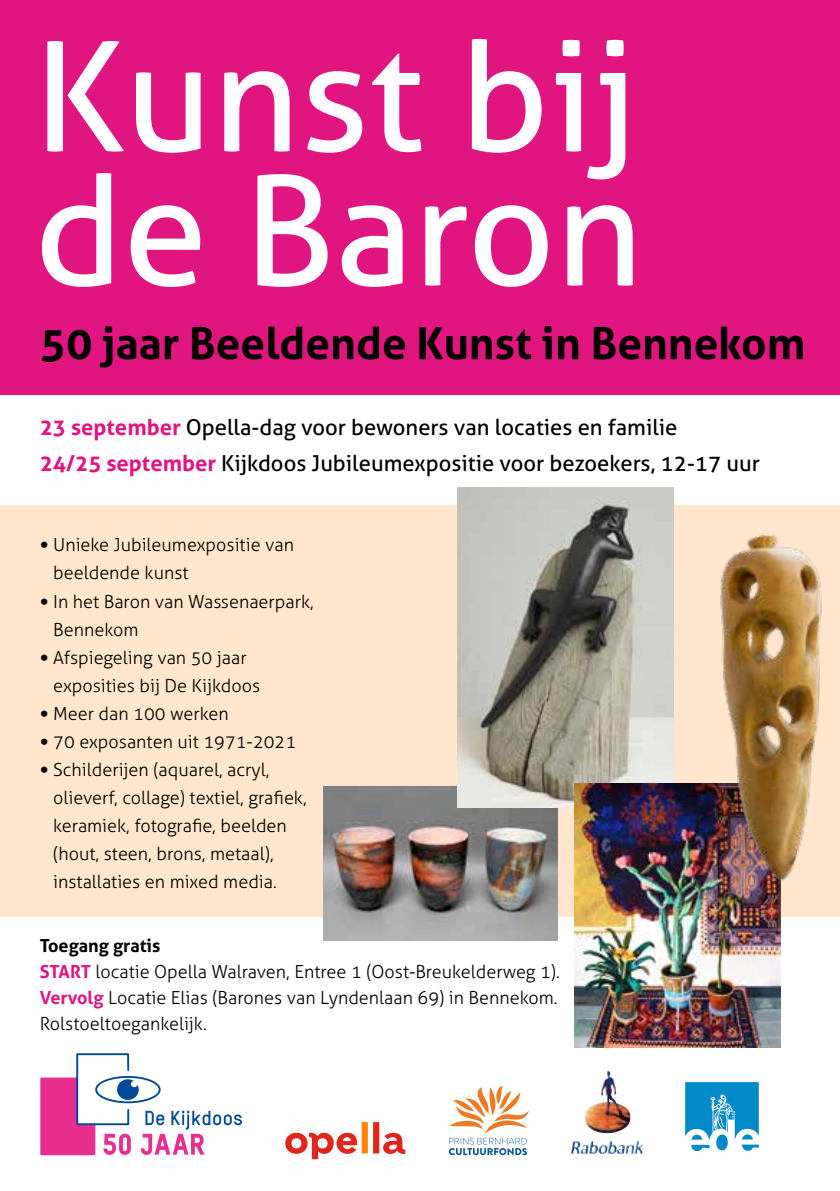
<style>
.page{position:relative;width:840px;height:1191px;background:#fff}
.page>*{position:absolute;margin:0;border:0;box-sizing:border-box;transform-origin:0 0}
.t1{font:152px/134px "Aller";color:#fff}
.t2{font:700 44px "Aller";color:#000}
.t3{font:22px/36px "Aller";color:#000}
.t4{font:300 18px/26px "Aller";color:#000}
.s1{font-weight:700;color:#e11580}
.s2{font-family:"Museo Sans 300";font-weight:400}
.s3{font-weight:700}
</style>
<div class="page">
<div style="left:0;top:505px;width:839px;height:412px;background:#ffe6cc"></div>
<div style="left:0;top:0;width:839px;height:395px;background:#e11580"></div>
<div style="left:41px;top:1078px;width:53px;height:76px;background:#e82e8f"></div>
<div style="left:40px;top:1077px;width:55px;height:78px;border:2px solid #e82e8f"></div>
<svg style="left:75px;top:1053px;width:167px;height:101px"></svg>
<img style="left:585px;top:1072px;width:22px;height:41px">
<svg style="left:448px;top:1086px;width:80px;height:69px"></svg>
<svg style="left:285px;top:1122px;width:82px;height:37px"></svg>
<svg style="left:373px;top:1122px;width:32px;height:32px"></svg>
<img style="left:324px;top:786px;width:233px;height:154px">
<img style="left:457px;top:488px;width:215px;height:319px">
<img style="left:573px;top:783px;width:207px;height:264px">
<img style="left:712px;top:535px;width:110px;height:352px">
<svg style="left:685px;top:1082px;width:73px;height:69px"></svg>
<h1 class="t1" style="left:34px;top:30px;width:610px">Kunst bij de Baron</h1>
<h2 class="t2" style="left:40px;top:316px;width:766px">50 jaar Beeldende Kunst in Bennekom</h2>
<p class="t3" style="left:40px;top:409px;width:721px"><span class="s1">23 september</span> Opella-dag voor bewoners van locaties en familie<br><span class="s1">24/25 september</span> Kijkdoos Jubileumexpositie voor bezoekers, 12-17 uur</p>
<p class="t4" style="left:40px;top:532px;width:256px"><span class="s2">∞</span> Unieke Jubileumexpositie van</p>
<p class="t4" style="left:53px;top:560px;width:137px">beeldende kunst</p>
<p class="t4" style="left:40px;top:588px;width:275px"><span class="s2">∞</span> In het Baron van Wassenaerpark,</p>
<p class="t4" style="left:53px;top:616px;width:87px">Bennekom</p>
<p class="t4" style="left:40px;top:644px;width:208px"><span class="s2">∞</span> Afspiegeling van 50 jaar</p>
<p class="t4" style="left:53px;top:672px;width:208px">exposities bij De Kijkdoos</p>
<p class="t4" style="left:40px;top:700px;width:190px"><span class="s2">∞</span> Meer dan 100 werken</p>
<p class="t4" style="left:40px;top:728px;width:258px"><span class="s2">∞</span> 70 exposanten uit 1971-2021</p>
<p class="t4" style="left:40px;top:756px;width:231px"><span class="s2">∞</span> Schilderijen (aquarel, acryl,</p>
<p class="t4" style="left:53px;top:784px;width:255px">olieverf, collage) textiel, grafiek,</p>
<p class="t4" style="left:53px;top:812px;width:235px">keramiek, fotografie, beelden</p>
<p class="t4" style="left:53px;top:840px;width:222px">(hout, steen, brons, metaal),</p>
<p class="t4" style="left:53px;top:868px;width:225px">installaties en mixed media.</p>
<p class="t4" style="left:40px;top:933px;width:521px"><span class="s3">Toegang gratis<br></span><span class="s1">START</span> locatie Opella Walraven, Entree 1 (Oost-Breukelderweg 1).<br><span class="s1">Vervolg</span> Locatie Elias (Barones van Lyndenlaan 69) in Bennekom.<br>Rolstoeltoegankelijk.</p>
</div>
